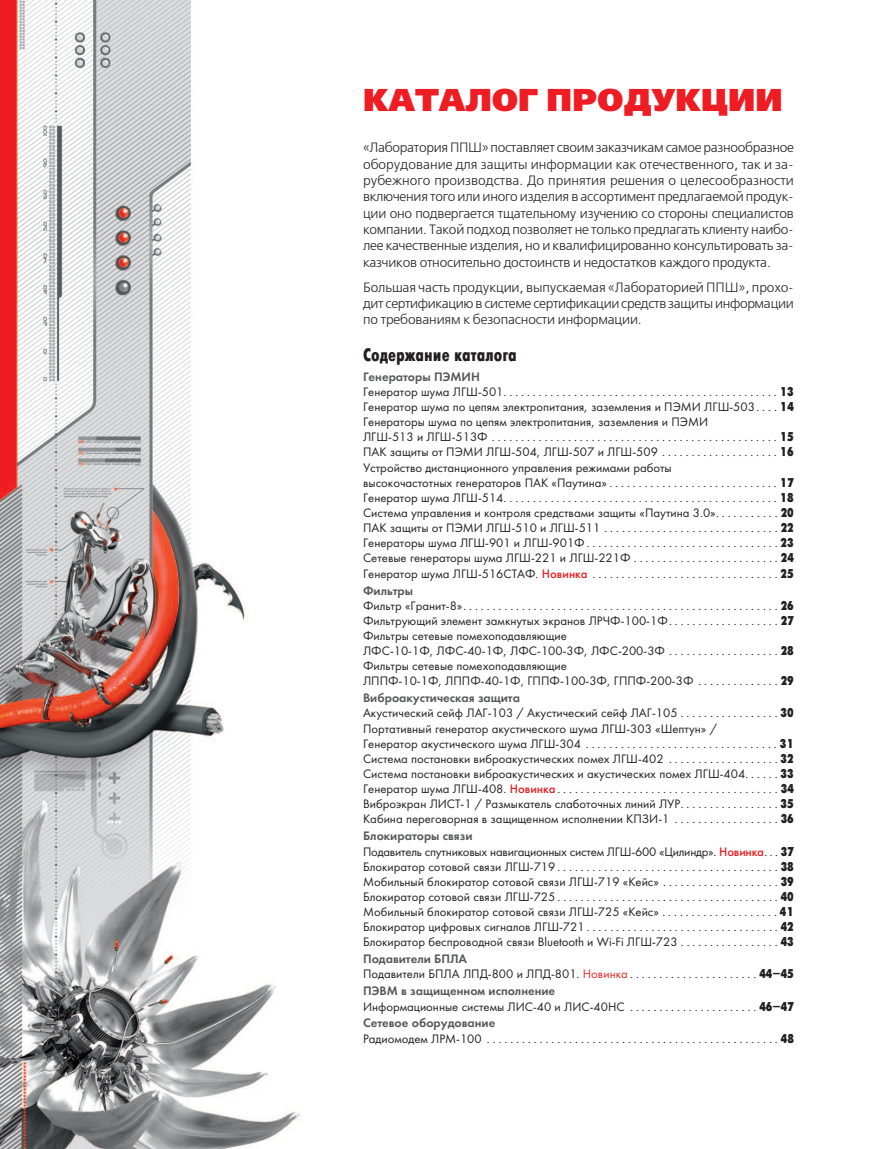
<style>
.page{position:relative;width:872px;height:1149px;background:#fff}
.page>*{position:absolute;margin:0;border:0;box-sizing:border-box;transform-origin:0 0}
.t1{font:31.5px "Free Set Black C";letter-spacing:.005em;color:#ee1d23}
.t2{font:18px "Futuris X Cond C";color:#231f20}
.t3{font:13.5px/16.4px "Free Set C";letter-spacing:-.02em;color:#231f20;text-align:justify}
.t4{font:12.75px/15.1px "Futura Book C";color:#231f20}
.t5{font:12.75px "Futura Demi C";color:#57585a}
.s1{font-family:"Futuris X Cond C";font-weight:700}
.s2{font-family:"Futura Medium C";color:#ee1d23}
.s3{color:#ea2924}
</style>
<div class="page">
<img style="left:0;top:0;width:302px;height:1148px">
<h1 class="t1" style="left:363px;top:81px;width:421px">КАТАЛОГ ПРОДУКЦИИ</h1>
<p class="t3" style="left:363px;top:139px;width:432px">«Лаборатория ППШ» поставляет своим заказчикам самое разнообразное оборудование для защиты информации как отечественного, так и за&shy;рубежного производства. До принятия решения о целесообразности включения того или иного изделия в ассортимент предлагаемой продук&shy;ции оно подвергается тщательному изучению со стороны специалистов компании. Такой подход позволяет не только предлагать клиенту наибо&shy;лее качественные изделия, но и квалифицированно консультировать за&shy;казчиков относительно достоинств и недостатков каждого продукта.</p>
<p class="t3" style="left:363px;top:278px;width:432px">Большая часть продукции, выпускаемая «Лабораторией ППШ», прохо&shy;дит сертификацию в системе сертификации средств защиты информации по требованиям к безопасности информации.</p>
<h2 class="t2" style="left:363px;top:343px;width:155px">Содержание каталога</h2>
<p class="t5" style="left:363px;top:369px;width:118px">Генераторы ПЭМИН</p>
<p class="t4" style="left:363px;top:384px;width:432px">Генератор шума ЛГШ-501. . . . . . . . . . . . . . . . . . . . . . . . . . . . . . . . . . . . . . . . . . . . . . . <span class="s1">13<br></span>Генератор шума по цепям электропитания, заземления и ПЭМИ ЛГШ-503. . . . <span class="s1">14<br></span>Генераторы шума по цепям электропитания, заземления и ПЭМИ<br>ЛГШ-513 и ЛГШ-513Ф . . . . . . . . . . . . . . . . . . . . . . . . . . . . . . . . . . . . . . . . . . . . . . . . . <span class="s1">15<br></span>ПАК защиты от ПЭМИ ЛГШ-504, ЛГШ-507 и ЛГШ-509 . . . . . . . . . . . . . . . . . . . . <span class="s1">16<br></span>Устройство дистанционного управления режимами работы<br>высокочастотных генераторов ПАК «Паутина» . . . . . . . . . . . . . . . . . . . . . . . . . . . . . <span class="s1">17<br></span>Генератор шума ЛГШ-514. . . . . . . . . . . . . . . . . . . . . . . . . . . . . . . . . . . . . . . . . . . . . . . <span class="s1">18<br></span>Система управления и контроля средствами защиты «Паутина 3.0». . . . . . . . . . . <span class="s1">20<br></span>ПАК защиты от ПЭМИ ЛГШ-510 и ЛГШ-511 . . . . . . . . . . . . . . . . . . . . . . . . . . . . . . <span class="s1">22<br></span>Генераторы шума ЛГШ-901 и ЛГШ-901Ф . . . . . . . . . . . . . . . . . . . . . . . . . . . . . . . . . <span class="s1">23<br></span>Сетевые генераторы шума ЛГШ-221 и ЛГШ-221Ф . . . . . . . . . . . . . . . . . . . . . . . . . <span class="s1">24<br></span>Генератор шума ЛГШ-516СТАФ. <span class="s2">Новинка</span> . . . . . . . . . . . . . . . . . . . . . . . . . . . . . . . . <span class="s1">25</span></p>
<p class="t5" style="left:363px;top:582px;width:52px">Фильтры</p>
<p class="t4" style="left:363px;top:597px;width:432px">Фильтр «Гранит-8». . . . . . . . . . . . . . . . . . . . . . . . . . . . . . . . . . . . . . . . . . . . . . . . . . . . . . <span class="s1">26<br></span>Фильтрующий элемент замкнутых экранов ЛРЧФ-100-1Ф. . . . . . . . . . . . . . . . . . . <span class="s1">27<br></span>Фильтры сетевые помехоподавляющие<br>ЛФС-10-1Ф, ЛФС-40-1Ф, ЛФС-100-3Ф, ЛФС-200-3Ф . . . . . . . . . . . . . . . . . . . <span class="s1">28<br></span>Фильтры сетевые помехоподавляющие<br>ЛППФ-10-1Ф, ЛППФ-40-1Ф, ГППФ-100-3Ф, ГППФ-200-3Ф . . . . . . . . . . . . . . <span class="s1">29</span></p>
<p class="t5" style="left:363px;top:690px;width:158px">Виброакустическая защита</p>
<p class="t4" style="left:363px;top:705px;width:432px">Акустический сейф ЛАГ-103 / Акустический сейф ЛАГ-105 . . . . . . . . . . . . . . . . . <span class="s1">30<br></span>Портативный генератор акустического шума ЛГШ-303 «Шептун» /<br>Генератор акустического шума ЛГШ-304 . . . . . . . . . . . . . . . . . . . . . . . . . . . . . . . . . <span class="s1">31<br></span>Система постановки виброакустических помех ЛГШ-402 . . . . . . . . . . . . . . . . . . . <span class="s1">32<br></span>Система постановки виброакустических и акустических помех ЛГШ-404. . . . . . <span class="s1">33<br></span>Генератор шума ЛГШ-408. <span class="s2">Новинка</span> . . . . . . . . . . . . . . . . . . . . . . . . . . . . . . . . . . . . . . <span class="s1">34<br></span>Виброэкран ЛИСТ-1 / Размыкатель слаботочных линий ЛУР. . . . . . . . . . . . . . . . . <span class="s1">35<br></span>Кабина переговорная в защищенном исполнении КПЗИ-1 . . . . . . . . . . . . . . . . . . <span class="s1">36</span></p>
<p class="t5" style="left:363px;top:828px;width:111px">Блокираторы связи</p>
<p class="t4" style="left:363px;top:843px;width:432px;text-align:justify">Подавитель спутниковых навигационных систем ЛГШ-600 «Цилиндр». <span class="s2">Новинка</span>. . . <span class="s1">37<br></span>Блокиратор сотовой связи ЛГШ-719 . . . . . . . . . . . . . . . . . . . . . . . . . . . . . . . . . . . . . . <span class="s1">38<br></span>Мобильный блокиратор сотовой связи ЛГШ-719 «Кейс» . . . . . . . . . . . . . . . . . . . . <span class="s1">39<br></span>Блокиратор сотовой связи ЛГШ-725 . . . . . . . . . . . . . . . . . . . . . . . . . . . . . . . . . . . . . . <span class="s1">40<br></span>Мобильный блокиратор сотовой связи ЛГШ-725 «Кейс» . . . . . . . . . . . . . . . . . . . . <span class="s1">41<br></span>Блокиратор цифровых сигналов ЛГШ-721 . . . . . . . . . . . . . . . . . . . . . . . . . . . . . . . . . <span class="s1">42<br></span>Блокиратор беспроводной связи Вluetooth и Wi-Fi ЛГШ-723 . . . . . . . . . . . . . . . . . <span class="s1">43</span></p>
<p class="t5" style="left:363px;top:951px;width:106px">Подавители БПЛА</p>
<p class="t4" style="left:363px;top:966px;width:432px">Подавители БПЛА ЛПД-800 и ЛПД-801. <span class="s3">Новинка</span> . . . . . . . . . . . . . . . . . . . . . . <span class="s1">44–45</span></p>
<p class="t5" style="left:363px;top:983px;width:194px">ПЭВМ в защищенном исполнение</p>
<p class="t4" style="left:363px;top:998px;width:432px">Информационные системы ЛИС-40 и ЛИС-40НС . . . . . . . . . . . . . . . . . . . . . . <span class="s1">46–47</span></p>
<p class="t5" style="left:363px;top:1015px;width:134px">Сетевое оборудование</p>
</div>
